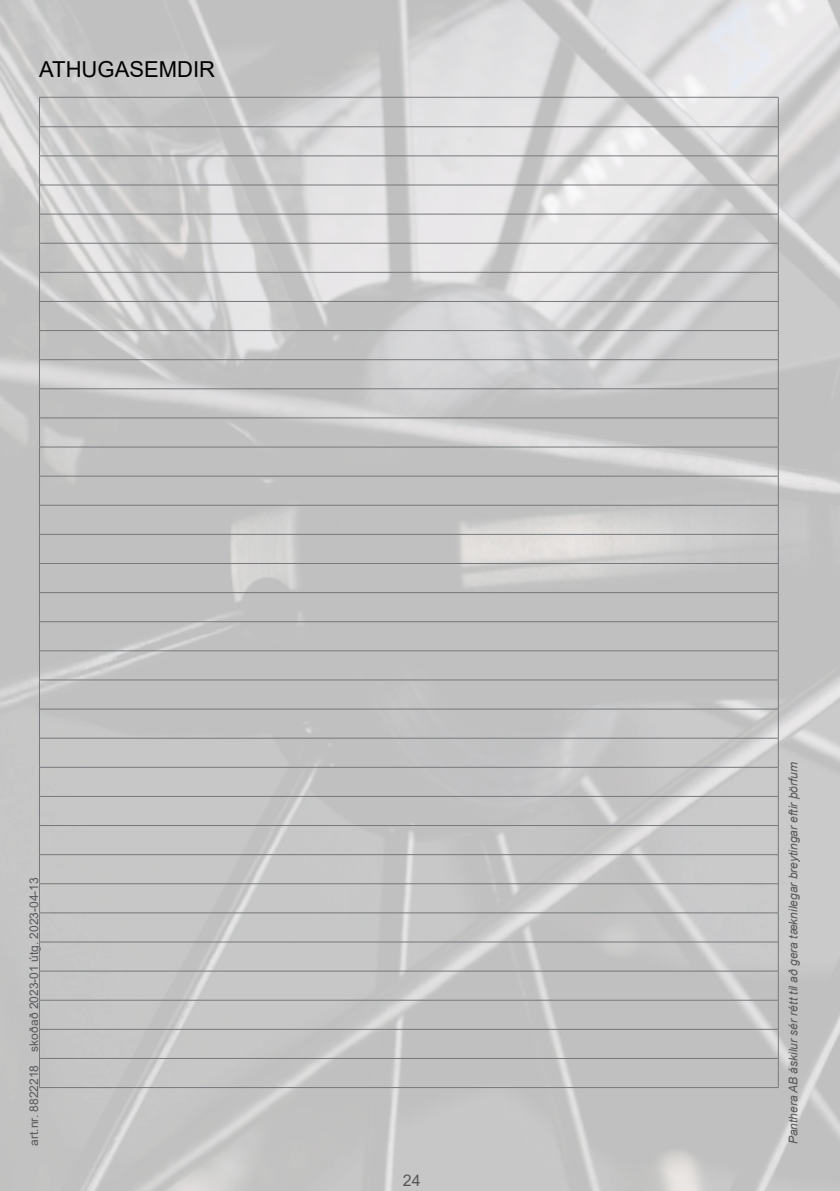
<style>
.page{position:relative;width:840px;height:1191px;background:#fff}
.page>*{position:absolute;margin:0;border:0;box-sizing:border-box;transform-origin:0 0}
.t1{font:22px "Arial";color:#000}
.t2{font:16px "Arial";color:#57585a}
.t3{font:italic 12px "Arial";color:#57585a}
.t4{font:12px "Arial";color:#57585a}
</style>
<div class="page">
<img style="left:0;top:0;width:839px;height:1191px">
<hr style="left:39px;top:97px;width:739px;height:1px;background:#76787b">
<hr style="left:39px;top:126px;width:739px;height:1px;background:#76787b">
<hr style="left:39px;top:155px;width:739px;height:1px;background:#76787b">
<hr style="left:39px;top:185px;width:739px;height:1px;background:#76787b">
<hr style="left:39px;top:214px;width:739px;height:1px;background:#76787b">
<hr style="left:39px;top:243px;width:739px;height:1px;background:#76787b">
<hr style="left:39px;top:272px;width:739px;height:1px;background:#76787b">
<hr style="left:39px;top:301px;width:739px;height:1px;background:#76787b">
<hr style="left:39px;top:330px;width:739px;height:1px;background:#76787b">
<hr style="left:39px;top:359px;width:739px;height:1px;background:#76787b">
<hr style="left:39px;top:388px;width:739px;height:1px;background:#76787b">
<hr style="left:39px;top:417px;width:739px;height:1px;background:#76787b">
<hr style="left:39px;top:447px;width:739px;height:1px;background:#76787b">
<hr style="left:39px;top:476px;width:739px;height:1px;background:#76787b">
<hr style="left:39px;top:505px;width:739px;height:1px;background:#76787b">
<hr style="left:39px;top:534px;width:739px;height:1px;background:#76787b">
<hr style="left:39px;top:563px;width:739px;height:1px;background:#76787b">
<hr style="left:39px;top:592px;width:739px;height:1px;background:#76787b">
<hr style="left:39px;top:621px;width:739px;height:1px;background:#76787b">
<hr style="left:39px;top:650px;width:739px;height:1px;background:#76787b">
<hr style="left:39px;top:679px;width:739px;height:1px;background:#76787b">
<hr style="left:39px;top:708px;width:739px;height:1px;background:#76787b">
<hr style="left:39px;top:738px;width:739px;height:1px;background:#76787b">
<hr style="left:39px;top:767px;width:739px;height:1px;background:#76787b">
<hr style="left:39px;top:796px;width:739px;height:1px;background:#76787b">
<hr style="left:39px;top:825px;width:739px;height:1px;background:#76787b">
<hr style="left:39px;top:854px;width:739px;height:1px;background:#76787b">
<hr style="left:39px;top:883px;width:739px;height:1px;background:#76787b">
<hr style="left:39px;top:912px;width:739px;height:1px;background:#76787b">
<hr style="left:39px;top:941px;width:739px;height:1px;background:#76787b">
<hr style="left:39px;top:970px;width:739px;height:1px;background:#76787b">
<hr style="left:39px;top:1000px;width:739px;height:1px;background:#76787b">
<hr style="left:39px;top:1029px;width:739px;height:1px;background:#76787b">
<hr style="left:39px;top:1058px;width:739px;height:1px;background:#76787b">
<svg style="left:39px;top:97px;width:1px;height:990px"></svg>
<svg style="left:777px;top:97px;width:1px;height:990px"></svg>
<hr style="left:39px;top:1087px;width:739px;height:1px;background:#76787b">
<p class="t1" style="left:39px;top:54px;width:177px">ATHUGASEMDIR</p>
<p class="t4" style="left:26px;top:1145px;width:270px;rotate:-90deg">art.nr. 8822218 skoðað 2023-01 útg. 2023-04-13</p>
<h2 class="t2" style="left:403px;top:1169px;width:19px">24</h2>
<p class="t3" style="left:785px;top:1144px;width:384px;rotate:-90deg">Panthera AB áskilur sér rétt til að gera tæknilegar breytingar eftir þörfum</p>
</div>
